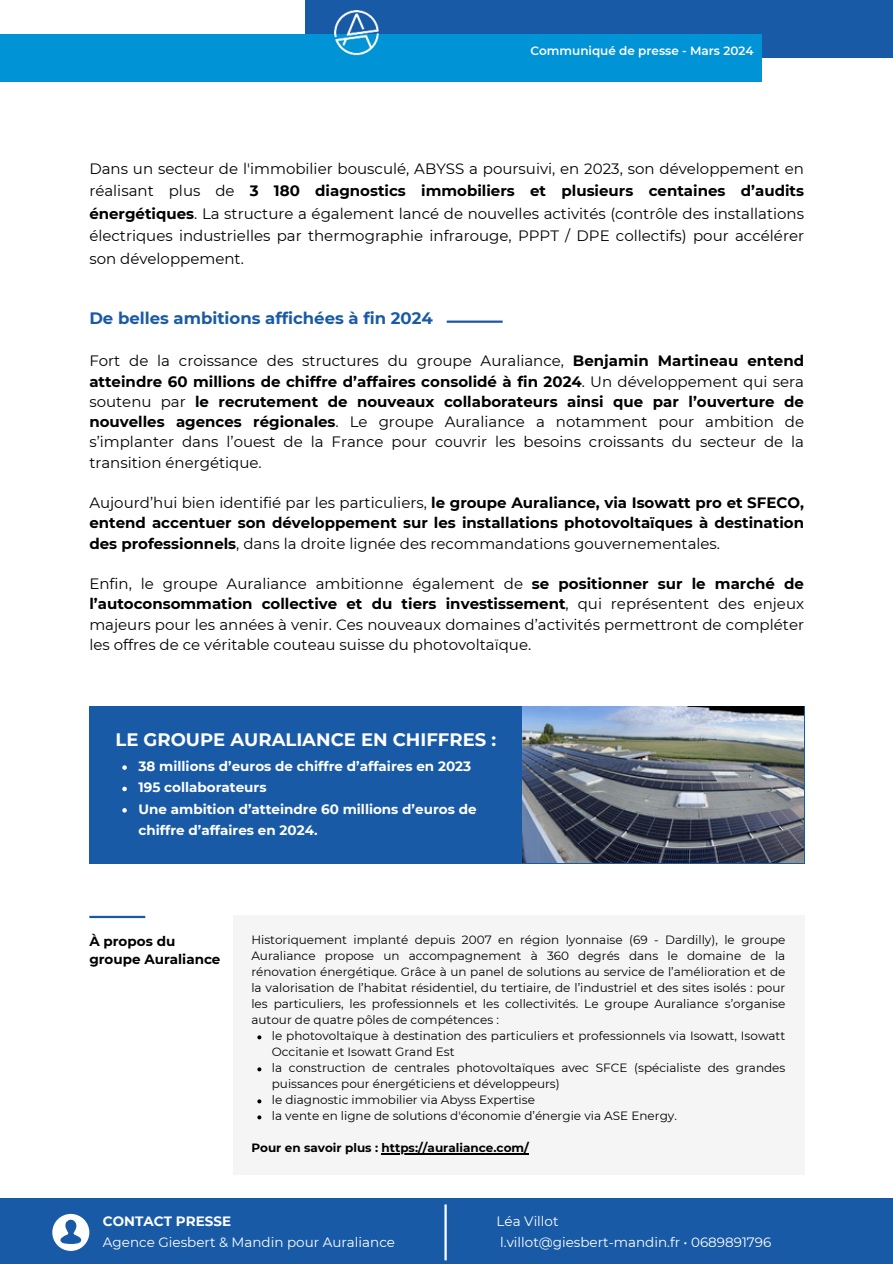
<style>
.page{position:relative;width:893px;height:1264px;background:#fff}
.page>*{position:absolute;margin:0;border:0;box-sizing:border-box;transform-origin:0 0}
.t1{font:700 18px "Montserrat";color:#fff}
.t2{font:700 16.5px "Montserrat";color:#195aa7}
.t3{font:15px/20.2px "Montserrat";color:#000;text-align:justify}
.t4{font:700 15px/20.2px "Montserrat";color:#000;text-align:justify}
.t5{font:700 13.5px/21.3px "Montserrat";color:#fff}
.t6{font:13.5px/21.3px "Montserrat";color:#fff}
.t7{font:700 13.5px/18px "Montserrat";color:#000}
.t8{font:12px/16px "Montserrat";color:#000;text-align:justify}
.t9{font:700 12px "Montserrat";color:#000}
.t10{font:600 12px "Montserrat";color:#fff}
.s1{font-weight:700}
.s2{font-weight:400}
</style>
<div class="page">
<div style="left:305px;top:0;width:587px;height:58px;background:#195aa7"></div>
<div style="left:0;top:34px;width:761px;height:48px;background:#0093d6"></div>
<div style="left:0;top:1198px;width:892px;height:65px;background:#195aa7"></div>
<svg style="left:52px;top:1213px;width:37px;height:37px"></svg>
<img style="left:334px;top:10px;width:45px;height:46px">
<div style="left:233px;top:915px;width:571px;height:259px;background:#f5f5f5"></div>
<hr style="left:89px;top:915px;width:56px;height:3px;background:#195aa7">
<div style="left:89px;top:706px;width:715px;height:157px;background:#195aa7"></div>
<img style="left:522px;top:706px;width:281px;height:156px">
<hr style="left:446px;top:320px;width:56px;height:3px;background:#195aa7">
<hr style="left:444px;top:1204px;width:2px;height:56px;background:#fff">
<svg style="left:257px;top:1035px;width:4px;height:4px"></svg>
<svg style="left:257px;top:1067px;width:4px;height:4px"></svg>
<svg style="left:257px;top:1099px;width:4px;height:4px"></svg>
<svg style="left:257px;top:1115px;width:4px;height:4px"></svg>
<hr style="left:381px;top:1153px;width:148px;height:1px;background:#000">
<svg style="left:122px;top:765px;width:5px;height:4px"></svg>
<svg style="left:122px;top:786px;width:5px;height:5px"></svg>
<svg style="left:122px;top:808px;width:5px;height:4px"></svg>
<p class="t10" style="left:530px;top:42px;width:225px">Communiqué de presse - Mars 2024</p>
<p class="t3" style="left:89px;top:157px;width:716px;line-height:22.5px">Dans un secteur de l'immobilier bousculé, ABYSS a poursuivi, en 2023, son développement en réalisant plus de <span class="s1">3 180 diagnostics immobiliers et plusieurs centaines d’audits énergétiques</span>. La structure a également lancé de nouvelles activités (contrôle des installations électriques industrielles par thermographie infrarouge, PPPT / DPE collectifs) pour accélérer son développement.</p>
<p class="t2" style="left:89px;top:306px;width:345px">De belles ambitions affichées à fin 2024</p>
<p class="t3" style="left:89px;top:350px;width:716px">Fort de la croissance des structures du groupe Auraliance, <span class="s1">Benjamin Martineau entend atteindre 60 millions de chiffre d’affaires consolidé à fin 2024</span>. Un développement qui sera soutenu par <span class="s1">le recrutement de nouveaux collaborateurs ainsi que par l’ouverture de nouvelles agences régionales</span>. Le groupe Auraliance a notamment pour ambition de s’implanter dans l’ouest de la France pour couvrir les besoins croissants du secteur de la transition énergétique.</p>
<p class="t4" style="left:89px;top:492px;width:716px"><span class="s2">Aujourd’hui bien identifié par les particuliers,</span> le groupe Auraliance, via Isowatt pro et SFECO, entend accentuer son développement sur les installations photovoltaïques à destination des professionnels<span class="s2">, dans la droite lignée des recommandations gouvernementales.</span></p>
<p class="t3" style="left:89px;top:573px;width:716px">Enfin, le groupe Auraliance ambitionne également de <span class="s1">se positionner sur le marché de l’autoconsommation collective et du tiers investissement</span>, qui représentent des enjeux majeurs pour les années à venir. Ces nouveaux domaines d’activités permettront de compléter les offres de ce véritable couteau suisse du photovoltaïque.</p>
<p class="t1" style="left:115px;top:726px;width:382px">LE GROUPE AURALIANCE EN CHIFFRES :</p>
<p class="t5" style="left:138px;top:754px;width:339px">38 millions d’euros de chiffre d’affaires en 2023<br>195 collaborateurs<br>Une ambition d’atteindre 60 millions d’euros de chiffre d’affaires en 2024.</p>
<p class="t7" style="left:89px;top:931px;width:133px">À propos du groupe Auraliance</p>
<p class="t8" style="left:251px;top:931px;width:535px">Historiquement implanté depuis 2007 en région lyonnaise (69 - Dardilly), le groupe Auraliance propose un accompagnement à 360 degrés dans le domaine de la rénovation énergétique. Grâce à un panel de solutions au service de l’amélioration et de la valorisation de l’habitat résidentiel, du tertiaire, de l’industriel et des sites isolés : pour les particuliers, les professionnels et les collectivités. Le groupe Auraliance s’organise autour de quatre pôles de compétences :</p>
<p class="t8" style="left:272px;top:1027px;width:515px;text-align:left">le photovoltaïque à destination des particuliers et professionnels via Isowatt, Isowatt Occitanie et Isowatt Grand Est<br>la construction de centrales photovoltaïques avec SFCE (spécialiste des grandes puissances pour énergéticiens et développeurs)<br>le diagnostic immobilier via Abyss Expertise<br>la vente en ligne de solutions d'économie d’énergie via ASE Energy.</p>
<p class="t9" style="left:251px;top:1139px;width:279px">Pour en savoir plus : https://auraliance.com/</p>
<p class="t5" style="left:103px;top:1209px;width:130px">CONTACT PRESSE</p>
<p class="t6" style="left:103px;top:1230px;width:294px">Agence Giesbert &amp; Mandin pour Auraliance</p>
<p class="t6" style="left:496px;top:1209px;width:276px">Léa Villot<br>l.villot@giesbert-mandin.fr • 0689891796</p>
</div>
